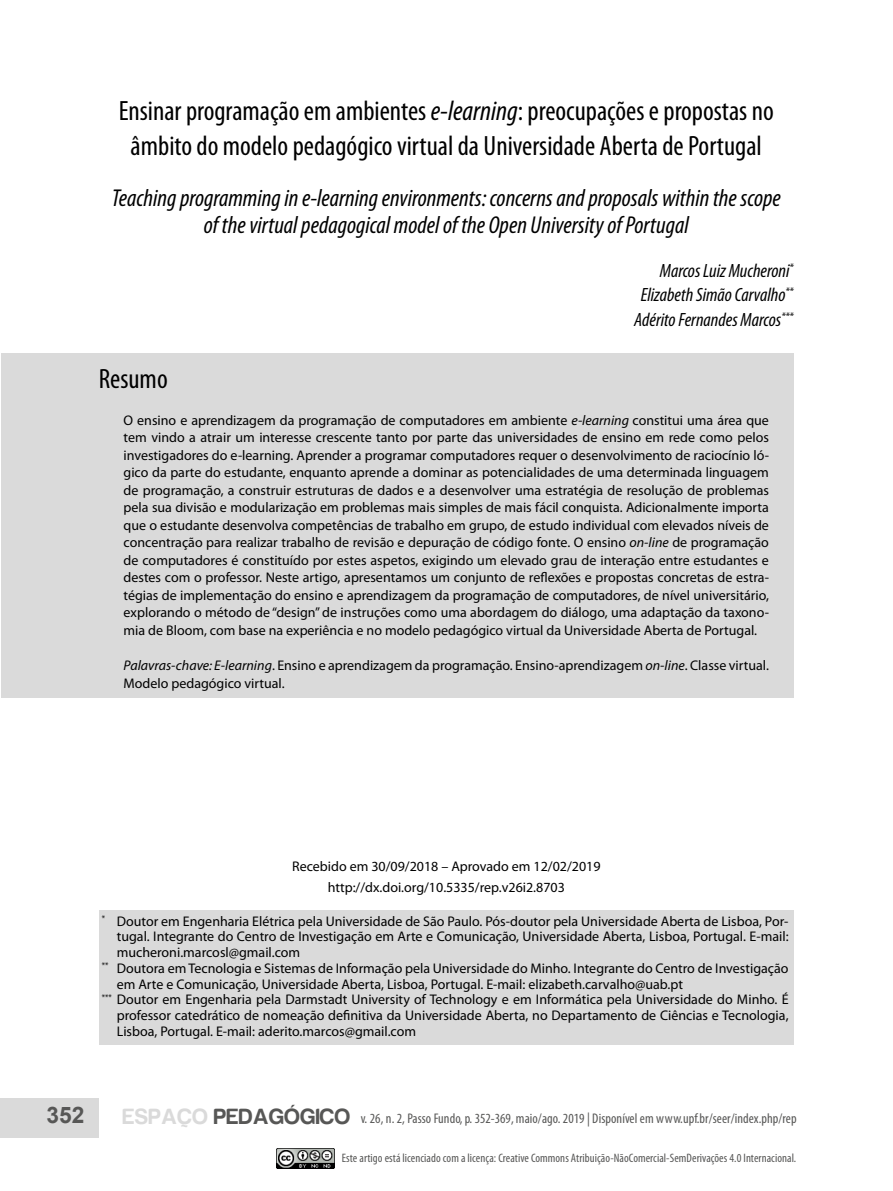
<style>
.page{position:relative;width:893px;height:1191px;background:#fff}
.page>*{position:absolute;margin:0;border:0;box-sizing:border-box;transform-origin:0 0}
.t1{font:condensed 28px/35px "Myriad Pro";color:#000;text-align:center}
.t2{font:italic condensed 24.5px/26.2px "Myriad Pro";color:#000;text-align:center}
.t3{font:700 22.75px "Arial";color:#575756}
.t4{font:italic condensed 19.25px/24.5px "Myriad Pro";color:#000;text-align:right}
.t5{font:14px/17.5px "Myriad Pro";color:#000;text-align:justify}
.t6{font:condensed 14px "Myriad Pro";letter-spacing:.005em;color:#575756}
.t7{font:condensed 12.25px "Myriad Pro";letter-spacing:.005em;color:#575756}
.s1{font-style:italic}
.s2{font-family:"Harabara";font-stretch:normal;font-size:22.75px;color:#dadada}
.s3{font-family:"Harabara";font-stretch:normal;font-size:22.75px}
</style>
<div class="page">
<div style="left:0;top:1098px;width:99px;height:39px;background:#dadada"></div>
<img style="left:276px;top:1148px;width:58px;height:20px">
<div style="left:1px;top:353px;width:793px;height:345px;background:#dadada"></div>
<div style="left:99px;top:910px;width:694px;height:134px;background:#dadada"></div>
<h1 class="t1" style="left:119px;top:93px;width:657px">Ensinar programação em ambientes <span class="s1">e-learning</span>: preocupações e propostas no âmbito do modelo pedagógico virtual da Universidade Aberta de Portugal</h1>
<h2 class="t2" style="left:112px;top:185px;width:671px">Teaching programming in e-learning environments: concerns and proposals within the scope of the virtual pedagogical model of the Open University of Portugal</h2>
<h3 class="t4" style="left:634px;top:258px;width:161px">Marcos Luiz Mucheroni<sup>*<br></sup>Elizabeth Simão Carvalho<sup>**<br></sup>Adérito Fernandes Marcos<sup>***</sup></h3>
<h1 class="t1" style="left:99px;top:360px;width:70px">Resumo</h1>
<p class="t5" style="left:124px;top:411px;width:647px">O ensino e aprendizagem da programação de computadores em ambiente <span class="s1">e-learning</span> constitui uma área que tem vindo a atrair um interesse crescente tanto por parte das universidades de ensino em rede como pelos investigadores do e-learning. Aprender a programar computadores requer o desenvolvimento de raciocínio ló&shy;gico da parte do estudante, enquanto aprende a dominar as potencialidades de uma determinada linguagem de programação, a construir estruturas de dados e a desenvolver uma estratégia de resolução de problemas pela sua divisão e modularização em problemas mais simples de mais fácil conquista. Adicionalmente importa que o estudante desenvolva competências de trabalho em grupo, de estudo individual com elevados níveis de concentração para realizar trabalho de revisão e depuração de código fonte. O ensino <span class="s1">on-line</span> de programação de computadores é constituído por estes aspetos, exigindo um elevado grau de interação entre estudantes e destes com o professor. Neste artigo, apresentamos um conjunto de reflexões e propostas concretas de estra&shy;tégias de implementação do ensino e aprendizagem da programação de computadores, de nível universitário, explorando o método de “design” de instruções como uma abordagem do diálogo, uma adaptação da taxono&shy;mia de Bloom, com base na experiência e no modelo pedagógico virtual da Universidade Aberta de Portugal.</p>
<p class="t5" style="left:124px;top:656px;width:647px"><span class="s1">Palavras-chave: E-learning</span>. Ensino e aprendizagem da programação. Ensino-aprendizagem <span class="s1">on-line</span>. Classe virtual.<br>Modelo pedagógico virtual.</p>
<p class="t5" style="left:292px;top:856px;width:310px;line-height:21px;text-align:center">Recebido em 30/09/2018 – Aprovado em 12/02/2019 http://dx.doi.org/10.5335/rep.v26i2.8703</p>
<p class="t5" style="left:102px;top:912px;width:688px"><sup>*</sup> Doutor em Engenharia Elétrica pela Universidade de São Paulo. Pós-doutor pela Universidade Aberta de Lisboa, Por-</p>
<p class="t5" style="left:117px;top:927px;width:673px">tugal. Integrante do Centro de Investigação em Arte e Comunicação, Universidade Aberta, Lisboa, Portugal. E-mail:</p>
<p class="t5" style="left:117px;top:943px;width:185px">mucheroni.marcosl@gmail.com</p>
<p class="t5" style="left:102px;top:959px;width:688px"><sup>**</sup> Doutora em Tecnologia e Sistemas de Informação pela Universidade do Minho. Integrante do Centro de Investigação</p>
<p class="t5" style="left:117px;top:975px;width:568px">em Arte e Comunicação, Universidade Aberta, Lisboa, Portugal. E-mail: elizabeth.carvalho@uab.pt</p>
<p class="t5" style="left:102px;top:990px;width:688px"><sup>***</sup> Doutor em Engenharia pela Darmstadt University of Technology e em Informática pela Universidade do Minho. É</p>
<p class="t5" style="left:117px;top:1006px;width:673px">professor catedrático de nomeação definitiva da Universidade Aberta, no Departamento de Ciências e Tecnologia,</p>
<p class="t5" style="left:117px;top:1022px;width:301px">Lisboa, Portugal. E-mail: aderito.marcos@gmail.com</p>
<h3 class="t3" style="left:46px;top:1099px;width:39px">352</h3>
<p class="t6" style="left:123px;top:1109px;width:675px"><span class="s2">ESPAÇO</span> <span class="s3">PEDAGÓGICO</span> v. 26, n. 2, Passo Fundo,p. 352-369, maio/ago. 2019 | Disponível em www.upf.br/seer/index.php/rep</p>
<p class="t7" style="left:342px;top:1150px;width:456px">Este artigo está licenciado com a licença: Creative Commons Atribuição-NãoComercial-SemDerivações 4.0 Internacional.</p>
</div>
